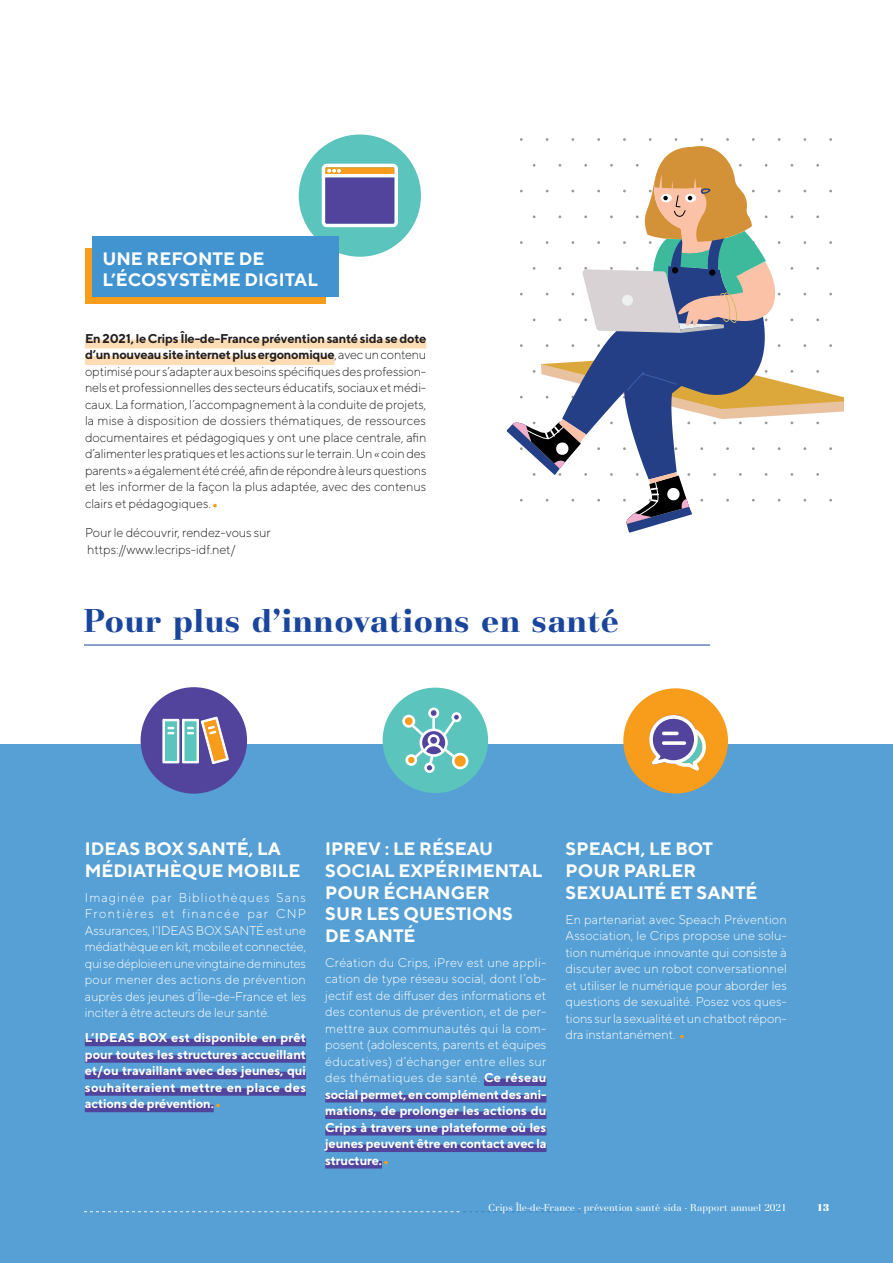
<style>
.page{position:relative;width:893px;height:1263px;background:#fff}
.page>*{position:absolute;margin:0;border:0;box-sizing:border-box;transform-origin:0 0}
.TITRE_1{font:700 34.5px "Basilia";letter-spacing:.02em;color:#1a459c}
.Titre_article{font:700 18px/21.6px "TT Norms";color:#fff}
.Texte_courant{font:300 12.75px/16.5px "TT Norms";letter-spacing:-.01em;color:#fff;text-align:justify}
.Texte_courant-2{font:300 12.75px/16.5px "TT Norms";letter-spacing:-.01em;color:#231f20;text-align:justify}
.Texte_courant-3{font:700 12.75px/16.5px "TT Norms";letter-spacing:.03em;color:#fff;text-align:justify}
.t1{font:10.5px "Basilia";color:#fff}
.t2{font:900 10.5px "Basilia";color:#fff}
.s1{font-weight:700}
.s2{font-size:22.5px;color:#f89c1c}
.s3{font-weight:300;font-size:22.5px;color:#f89c1c}
</style>
<div class="page">
<div style="left:0;top:744px;width:893px;height:519px;background:#56a0d5"></div>
<hr style="left:84px;top:645px;width:626px;height:1px;background:#1a459c">
<div style="left:85px;top:339px;width:341px;height:9px;background:#feddb4"></div>
<div style="left:85px;top:356px;width:249px;height:9px;background:#feddb4"></div>
<div style="left:297px;top:133px;width:125px;height:125px;background:#5ac4bd;border-radius:50%"></div>
<div style="left:296px;top:131px;width:128px;height:129px;border:3px solid #fff;border-radius:50%"></div>
<svg style="left:322px;top:164px;width:76px;height:63px;background:#8878a7"></svg>
<div style="left:85px;top:1039px;width:221px;height:7px;background:#51449c"></div>
<div style="left:85px;top:1055px;width:221px;height:8px;background:#51449c"></div>
<div style="left:85px;top:1072px;width:221px;height:7px;background:#51449c"></div>
<div style="left:85px;top:1088px;width:221px;height:8px;background:#51449c"></div>
<div style="left:85px;top:1105px;width:129px;height:7px;background:#51449c"></div>
<div style="left:484px;top:1078px;width:62px;height:8px;background:#51449c"></div>
<div style="left:325px;top:1095px;width:221px;height:7px;background:#51449c"></div>
<div style="left:325px;top:1111px;width:221px;height:8px;background:#51449c"></div>
<div style="left:325px;top:1128px;width:221px;height:7px;background:#51449c"></div>
<div style="left:325px;top:1144px;width:221px;height:8px;background:#51449c"></div>
<div style="left:325px;top:1161px;width:57px;height:7px;background:#51449c"></div>
<div style="left:141px;top:687px;width:106px;height:107px;background:#52449c;border-radius:50%"></div>
<svg style="left:162px;top:716px;width:67px;height:48px"></svg>
<div style="left:383px;top:688px;width:105px;height:105px;background:#5ac4bd;border-radius:50%"></div>
<svg style="left:402px;top:707px;width:66px;height:66px"></svg>
<div style="left:623px;top:688px;width:105px;height:105px;background:#f89c1c;border-radius:50%"></div>
<svg style="left:649px;top:715px;width:57px;height:56px"></svg>
<div style="left:85px;top:248px;width:240px;height:56px;background:#f89c1c"></div>
<div style="left:92px;top:237px;width:247px;height:60px;background:#4194d0"></div>
<svg style="left:507px;top:138px;width:336px;height:395px"></svg>
<div style="left:709px;top:269px;width:6px;height:7px;background:#000;border-radius:50%"></div>
<svg style="left:84px;top:1211px;width:539px;height:1px"></svg>
<p class="Titre_article" style="left:102px;top:247px;width:217px">UNE REFONTE DE<br>L’ÉCOSYSTÈME DIGITAL</p>
<p class="Texte_courant-2" style="left:85px;top:330px;width:343px"><span class="s1">En 2021, le Crips Île-de-France prévention santé sida se dote d’un nouveau site internet plus ergonomique</span>, avec un contenu optimisé pour s’adapter aux besoins spécifiques des profession&shy;nels et professionnelles des secteurs éducatifs, sociaux et médi&shy;caux. La formation, l’accompagnement à la conduite de projets, la mise à disposition de dossiers thématiques, de ressources documentaires et pédagogiques y ont une place centrale, afin d’alimenter les pratiques et les actions sur le terrain. Un « coin des parents » a également été créé, afin de répondre à leurs questions et les informer de la façon la plus adaptée, avec des contenus clairs et pédagogiques.<span class="s2">•</span></p>
<p class="Texte_courant-2" style="left:85px;top:524px;width:187px">Pour le découvrir, rendez-vous sur</p>
<p class="Texte_courant-2" style="left:87px;top:540px;width:150px">https://www.lecrips-idf.net/</p>
<p class="TITRE_1" style="left:84px;top:601px;width:536px">Pour plus d’innovations en santé</p>
<p class="Titre_article" style="left:85px;top:838px;width:217px">IDEAS BOX SANTÉ, LA<br>MÉDIATHÈQUE MOBILE</p>
<p class="Texte_courant" style="left:85px;top:889px;width:223px">Imaginée par Bibliothèques Sans Frontières et financée par CNP Assurances, l’IDEAS BOX SANTÉ est une médiathèque en kit, mobile et connectée, qui se déploie en une vingtaine de minutes pour mener des actions de prévention auprès des jeunes d’Île-de-France et les inciter à être acteurs de leur santé.</p>
<p class="Texte_courant-3" style="left:85px;top:1029px;width:223px">L’IDEAS BOX est disponible en prêt pour toutes les structures accueillant et/ou travaillant avec des jeunes, qui souhaiteraient mettre en place des actions de prévention.<span class="s3">•</span></p>
<p class="Titre_article" style="left:325px;top:838px;width:219px">IPREV : LE RÉSEAU<br>SOCIAL EXPÉRIMENTAL<br>POUR ÉCHANGER<br>SUR LES QUESTIONS<br>DE SANTÉ</p>
<p class="Texte_courant" style="left:325px;top:954px;width:223px">Création du Crips, iPrev est une appli&shy;cation de type réseau social, dont l’ob&shy;jectif est de diffuser des informations et des contenus de prévention, et de per&shy;mettre aux communautés qui la com&shy;posent (adolescents, parents et équipes éducatives) d’échanger entre elles sur des thématiques de santé. <span class="s1">Ce réseau social permet, en complément des ani&shy;mations, de prolonger les actions du Crips à travers une plateforme où les jeunes peuvent être en contact avec la structure.</span><span class="s2">•</span></p>
<p class="Titre_article" style="left:566px;top:838px;width:193px">SPEACH, LE BOT<br>POUR PARLER<br>SEXUALITÉ ET SANTÉ</p>
<p class="Texte_courant" style="left:566px;top:910px;width:223px">En partenariat avec Speach Prévention Association, le Crips propose une solu&shy;tion numérique innovante qui consiste à discuter avec un robot conversationnel et utiliser le numérique pour aborder les questions de sexualité. Posez vos ques&shy;tions sur la sexualité et un chatbot répon&shy;dra instantanément. <span class="s2">•</span></p>
<p class="t1" style="left:488px;top:1201px;width:300px">Crips Île-de-France - prévention santé sida - Rapport annuel 2021</p>
<p class="t2" style="left:817px;top:1201px;width:14px">13</p>
</div>
